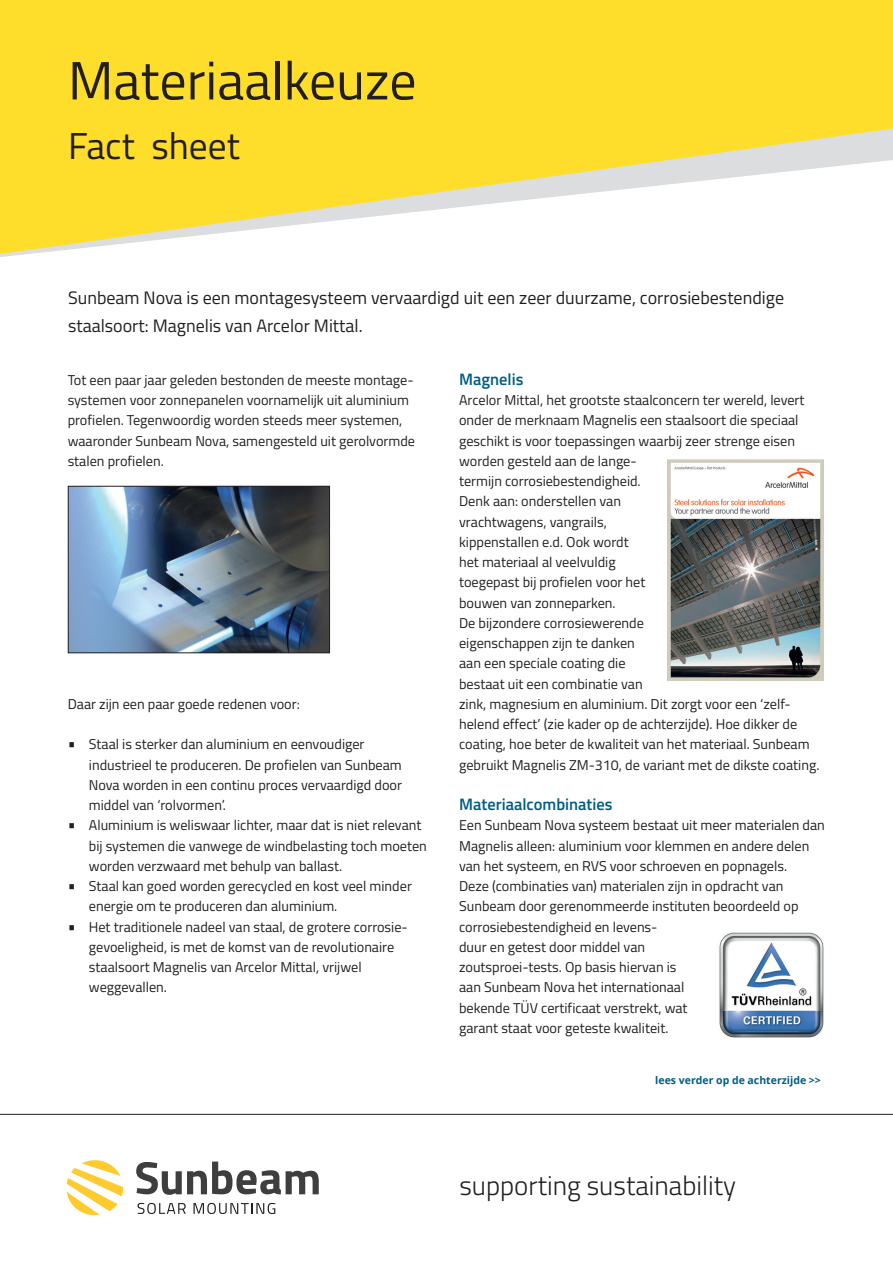
<style>
.page{position:relative;width:893px;height:1263px;background:#fff}
.page>*{position:absolute;margin:0;border:0;box-sizing:border-box;transform-origin:0 0}
.t1{font:54px "Titillium Web";color:#231f20}
.t2{font:37.5px "Titillium Web";color:#231f20}
.t3{font:300 27px "Titillium Web";color:#231f20}
.t4{font:18px/28.5px "Titillium Web";color:#231f20}
.t5{font:600 16.5px "Titillium Web";color:#005d84}
.t6{font:14.25px/20.2px "Titillium Web";color:#231f20}
.t7{font:700 10.5px "Open Sans";color:#005d84}
.s1{font-weight:700;font-size:18px}
</style>
<div class="page">
<div style="left:0;top:0;width:893px;height:123px;background:#ffdd2b"></div>
<svg style="left:0;top:123px;width:893px;height:134px;fill:#ffdd2b"></svg>
<hr style="left:0;top:1114px;width:893px;height:1px;background:#231f20">
<svg style="left:136px;top:1161px;width:183px;height:34px"></svg>
<svg style="left:138px;top:1203px;width:48px;height:11px"></svg>
<svg style="left:193px;top:1203px;width:82px;height:11px"></svg>
<svg style="left:67px;top:1160px;width:56px;height:56px"></svg>
<img style="left:667px;top:459px;width:157px;height:221px">
<img style="left:719px;top:932px;width:105px;height:106px">
<img style="left:70px;top:488px;width:258px;height:163px">
<div style="left:68px;top:486px;width:262px;height:167px;border:1px solid #231f20"></div>
<h1 class="t1" style="left:68px;top:38px;width:350px">Materiaalkeuze</h1>
<h2 class="t2" style="left:68px;top:117px;width:173px">Fact sheet</h2>
<p class="t4" style="left:68px;top:283px;width:718px">Sunbeam Nova is een montagesysteem vervaardigd uit een zeer duurzame, corrosiebestendige staalsoort: Magnelis van Arcelor Mittal.</p>
<p class="t6" style="left:68px;top:369px;width:349px">Tot een paar jaar geleden bestonden de meeste montage&shy;systemen voor zonnepanelen voornamelijk uit aluminium profielen. Tegenwoordig worden steeds meer systemen, waaronder Sunbeam Nova, samengesteld uit gerolvormde stalen profielen.</p>
<p class="t6" style="left:68px;top:693px;width:234px">Daar zijn een paar goede redenen voor:</p>
<p class="t6" style="left:89px;top:734px;width:315px;text-indent:-21px"><span class="s1">•</span> Staal is sterker dan aluminium en eenvoudiger industrieel te produceren. De profielen van Sunbeam Nova worden in een continu proces vervaardigd door middel van ‘rolvormen’.</p>
<p class="t6" style="left:89px;top:815px;width:339px;text-indent:-21px"><span class="s1">•</span> Aluminium is weliswaar lichter, maar dat is niet relevant bij systemen die vanwege de windbelasting toch moeten worden verzwaard met behulp van ballast.</p>
<p class="t6" style="left:89px;top:876px;width:324px;text-indent:-21px"><span class="s1">•</span> Staal kan goed worden gerecycled en kost veel minder energie om te produceren dan aluminium.</p>
<p class="t6" style="left:89px;top:916px;width:320px;text-indent:-21px"><span class="s1">•</span> Het traditionele nadeel van staal, de grotere corrosie&shy;gevoeligheid, is met de komst van de revolutionaire staalsoort Magnelis van Arcelor Mittal, vrijwel weggevallen.</p>
<p class="t5" style="left:459px;top:366px;width:66px">Magnelis</p>
<p class="t6" style="left:459px;top:390px;width:362px">Arcelor Mittal, het grootste staalconcern ter wereld, levert onder de merknaam Magnelis een staalsoort die speciaal geschikt is voor toepassingen waarbij zeer strenge eisen worden gesteld aan de lange-<br>termijn corrosiebestendigheid.<br>Denk aan: onderstellen van<br>vrachtwagens, vangrails,<br>kippenstallen e.d. Ook wordt<br>het materiaal al veelvuldig<br>toegepast bij profielen voor het<br>bouwen van zonneparken.<br>De bijzondere corrosiewerende<br>eigenschappen zijn te danken<br>aan een speciale coating die<br>bestaat uit een combinatie van<br>zink, magnesium en aluminium. Dit zorgt voor een ‘zelf&shy;helend effect’ (zie kader op de achterzijde). Hoe dikker de coating, hoe beter de kwaliteit van het materiaal. Sunbeam gebruikt Magnelis ZM-310, de variant met de dikste coating.</p>
<p class="t5" style="left:459px;top:791px;width:155px">Materiaalcombinaties</p>
<p class="t6" style="left:459px;top:815px;width:367px">Een Sunbeam Nova systeem bestaat uit meer materialen dan Magnelis alleen: aluminium voor klemmen en andere delen van het systeem, en RVS voor schroeven en popnagels.<br>Deze (combinaties van) materialen zijn in opdracht van Sunbeam door gerenommeerde instituten beoordeeld op corrosiebestendigheid en levens-<br>duur en getest door middel van<br>zoutsproei-tests. Op basis hiervan is<br>aan Sunbeam Nova het internationaal<br>bekende TÜV certificaat verstrekt, wat<br>garant staat voor geteste kwaliteit.</p>
<p class="t7" style="left:655px;top:1073px;width:167px">lees verder op de achterzijde &gt;&gt;</p>
<h3 class="t3" style="left:459px;top:1164px;width:278px">supporting sustainability</h3>
</div>
